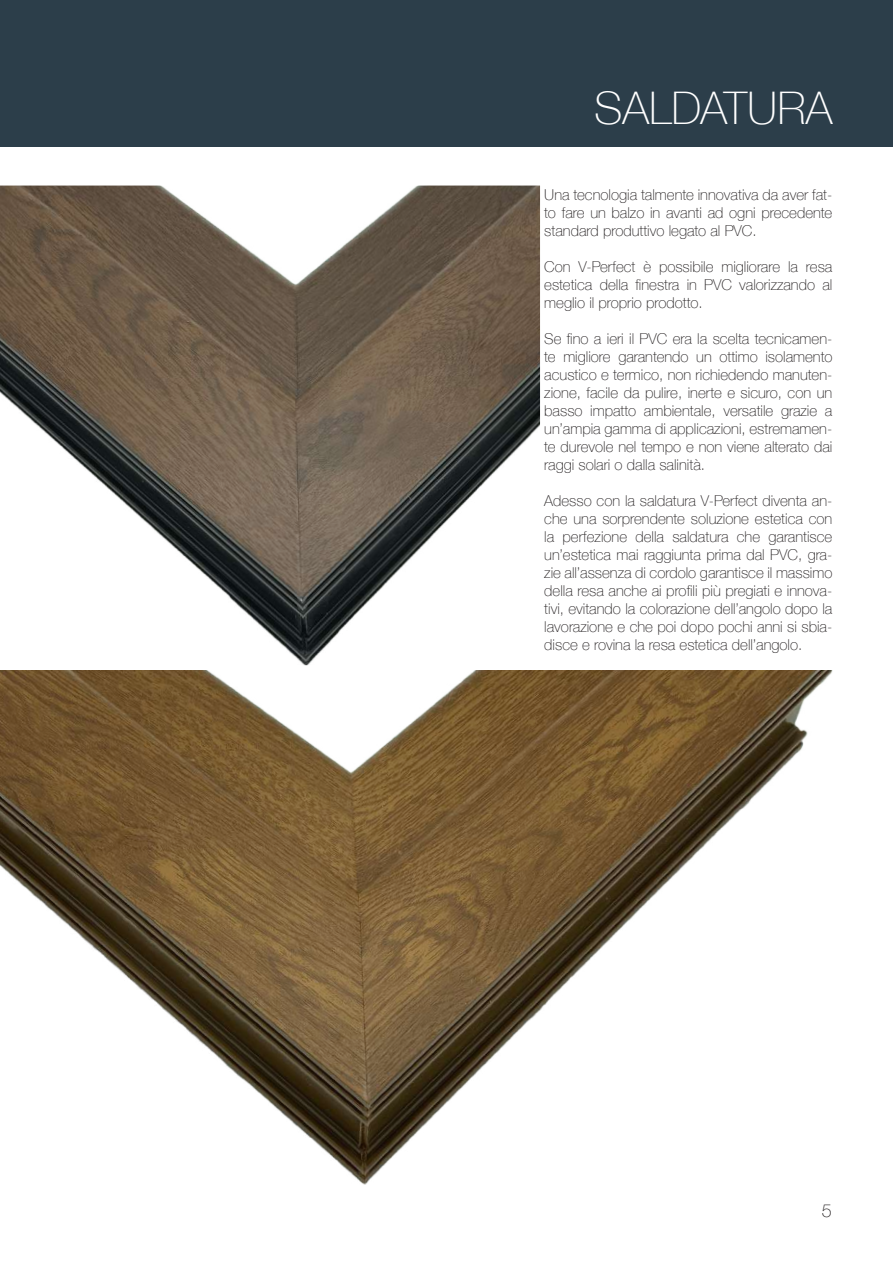
<style>
.page{position:relative;width:893px;height:1263px;background:#fff}
.page>*{position:absolute;margin:0;border:0;box-sizing:border-box;transform-origin:0 0}
.t1{font:100 45px "Helvetica Neue";color:#fff}
.t2{font:100 18px "Helvetica Neue";color:#231f20}
.t3{font:100 15px/18px "Helvetica Neue";color:#231f20;text-align:justify}
</style>
<div class="page">
<img style="left:0;top:670px;width:833px;height:515px">
<div style="left:0;top:0;width:893px;height:147px;background:#2c3e4a"></div>
<img style="left:0;top:186px;width:540px;height:480px">
<div style="left:0;top:606px;width:225px;height:64px;background:#fff"></div>
<h1 class="t1" style="left:594px;top:74px;width:240px">SALDATURA</h1>
<p class="t3" style="left:544px;top:185px;width:290px">Una tecnologia talmente innovativa da aver fat&shy;to fare un balzo in avanti ad ogni precedente standard produttivo legato al PVC.</p>
<p class="t3" style="left:544px;top:257px;width:290px">Con V-Perfect è possibile migliorare la resa estetica della finestra in PVC valorizzando al meglio il proprio prodotto.</p>
<p class="t3" style="left:544px;top:329px;width:290px">Se fino a ieri il PVC era la scelta tecnicamen&shy;te migliore garantendo un ottimo isolamento acustico e termico, non richiedendo manuten&shy;zione, facile da pulire, inerte e sicuro, con un basso impatto ambientale, versatile grazie a un’ampia gamma di applicazioni, estremamen&shy;te durevole nel tempo e non viene alterato dai raggi solari o dalla salinità.</p>
<p class="t3" style="left:544px;top:491px;width:290px">Adesso con la saldatura V-Perfect diventa an&shy;che una sorprendente soluzione estetica con la perfezione della saldatura che garantisce un’estetica mai raggiunta prima dal PVC, gra&shy;zie all’assenza di cordolo garantisce il massimo della resa anche ai profili più pregiati e innova&shy;tivi, evitando la colorazione dell’angolo dopo la lavorazione e che poi dopo pochi anni si sbia&shy;disce e rovina la resa estetica dell’angolo.</p>
<p class="t2" style="left:822px;top:1197px;width:12px">5</p>
</div>
